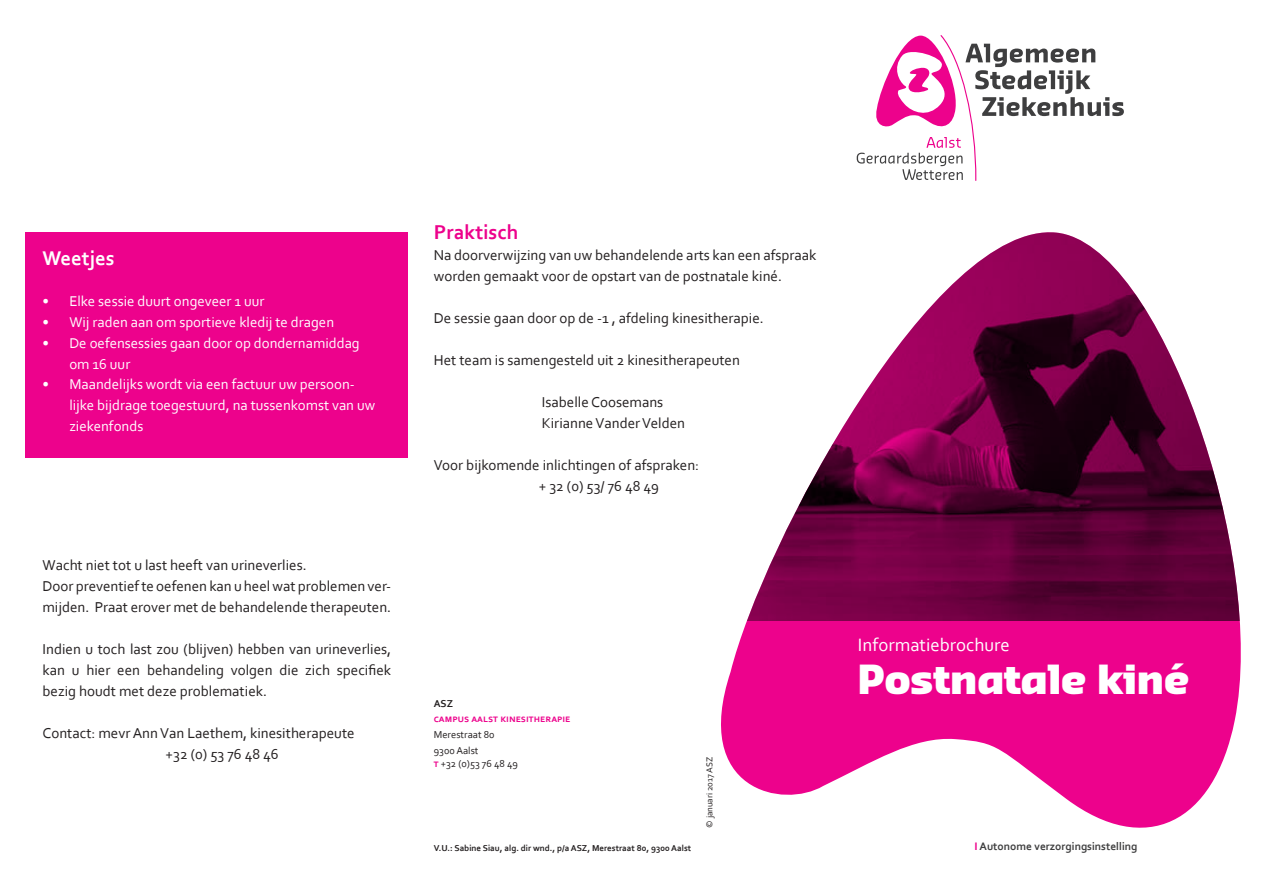
<style>
.page{position:relative;width:1263px;height:893px;background:#fff}
.page>*{position:absolute;margin:0;border:0;box-sizing:border-box;transform-origin:0 0}
.BR_A4_COVER_titel1{font:900 39.15px "Sansa Pro";color:#fff}
.BR_A4_BODY_10pt{font:700 21px "Corbel";color:#ed028c}
.BR_A4_TUSSENTITEL_ka{font:700 20.85px "Corbel";color:#fff}
.BR_A4_COVER_titel2{font:18.75px "Corbel";color:#fff}
.BR_A4_BODY_10pt-2{font:15px/21px "Corbel";color:#231f20}
.t1{font:14.85px/20.9px "Corbel";color:#fff}
.t2{font:700 11.4px "Corbel";color:#3e3e3f}
.t3{font:10.5px "Corbel";color:#231f20}
.t4{font:700 10.5px "Corbel";color:#ed028c}
.t5{font:700 10.5px "Corbel";color:#231f20}
.t6{font:700 9px "Corbel";color:#231f20}
.t7{font:9px "Corbel";color:#231f20}
.s1{font-weight:700;color:#ed028c}
.s2{color:#ed028c}
</style>
<div class="page">
<svg style="left:721px;top:621px;width:520px;height:207px;fill:#ed028c"></svg>
<img style="left:747px;top:232px;width:493px;height:389px">
<svg style="left:857px;top:35px;width:267px;height:146px"></svg>
<div style="left:26px;top:232px;width:382px;height:226px;background:#ed028c"></div>
<p class="BR_A4_TUSSENTITEL_ka" style="left:42px;top:245px;width:74px">Weetjes</p>
<p class="t1" style="left:42px;top:290px;width:224px">• Elke sessie duurt ongeveer 1 uur</p>
<p class="t1" style="left:42px;top:311px;width:293px">• Wij raden aan om sportieve kledij te dragen</p>
<p class="t1" style="left:69px;top:332px;width:292px;text-indent:-27px">• De oefensessies gaan door op dondernamiddag om 16 uur</p>
<p class="t1" style="left:69px;top:374px;width:307px;text-indent:-27px">• Maandelijks wordt via een factuur uw persoon&shy;lijke bijdrage toegestuurd, na tussenkomst van uw ziekenfonds</p>
<p class="BR_A4_BODY_10pt-2" style="left:43px;top:554px;width:266px">Wacht niet tot u last heeft van urineverlies.</p>
<p class="BR_A4_BODY_10pt-2" style="left:43px;top:575px;width:350px">Door preventief te oefenen kan u heel wat problemen ver&shy;mijden. Praat erover met de behandelende therapeuten.</p>
<p class="BR_A4_BODY_10pt-2" style="left:43px;top:638px;width:350px;text-align:justify">Indien u toch last zou (blijven) hebben van urineverlies, kan u hier een behandeling volgen die zich specifiek bezig houdt met deze problematiek.</p>
<p class="BR_A4_BODY_10pt-2" style="left:43px;top:722px;width:314px">Contact: mevr Ann Van Laethem, kinesitherapeute</p>
<p class="BR_A4_BODY_10pt-2" style="left:166px;top:743px;width:115px">+32 (0) 53 76 48 46</p>
<p class="BR_A4_BODY_10pt" style="left:434px;top:219px;width:86px">Praktisch</p>
<p class="BR_A4_BODY_10pt-2" style="left:434px;top:244px;width:384px">Na doorverwijzing van uw behandelende arts kan een afspraak worden gemaakt voor de opstart van de postnatale kiné.</p>
<p class="BR_A4_BODY_10pt-2" style="left:434px;top:307px;width:331px">De sessie gaan door op de -1 , afdeling kinesitherapie.</p>
<p class="BR_A4_BODY_10pt-2" style="left:434px;top:349px;width:308px">Het team is samengesteld uit 2 kinesitherapeuten</p>
<p class="BR_A4_BODY_10pt-2" style="left:542px;top:391px;width:123px">Isabelle Coosemans</p>
<p class="BR_A4_BODY_10pt-2" style="left:542px;top:412px;width:145px">Kirianne Vander Velden</p>
<p class="BR_A4_BODY_10pt-2" style="left:434px;top:454px;width:267px">Voor bijkomende inlichtingen of afspraken:</p>
<p class="BR_A4_BODY_10pt-2" style="left:539px;top:475px;width:122px">+ 32 (0) 53/ 76 48 49</p>
<p class="t5" style="left:434px;top:697px;width:21px">ASZ</p>
<p class="t4" style="left:434px;top:712px;width:138px">campus aalst kinesitherapie</p>
<p class="t3" style="left:434px;top:728px;width:62px">Merestraat 80</p>
<p class="t3" style="left:434px;top:744px;width:46px">9300 Aalst</p>
<p class="t3" style="left:434px;top:757px;width:86px"><span class="s1">t</span> +32 (0)53 76 48 49</p>
<p class="t6" style="left:434px;top:843px;width:259px">V.U.: Sabine Siau, alg. dir wnd., p/a ASZ, Merestraat 80, 9300 Aalst</p>
<p class="t7" style="left:704px;top:828px;width:72px;rotate:-90deg">© januari 2017 ASZ</p>
<p class="BR_A4_COVER_titel2" style="left:858px;top:633px;width:153px">Informatiebrochure</p>
<p class="BR_A4_COVER_titel1" style="left:858px;top:653px;width:333px">Postnatale kiné</p>
<p class="t2" style="left:974px;top:839px;width:164px"><span class="s2">I</span> Autonome verzorgingsinstelling</p>
</div>
